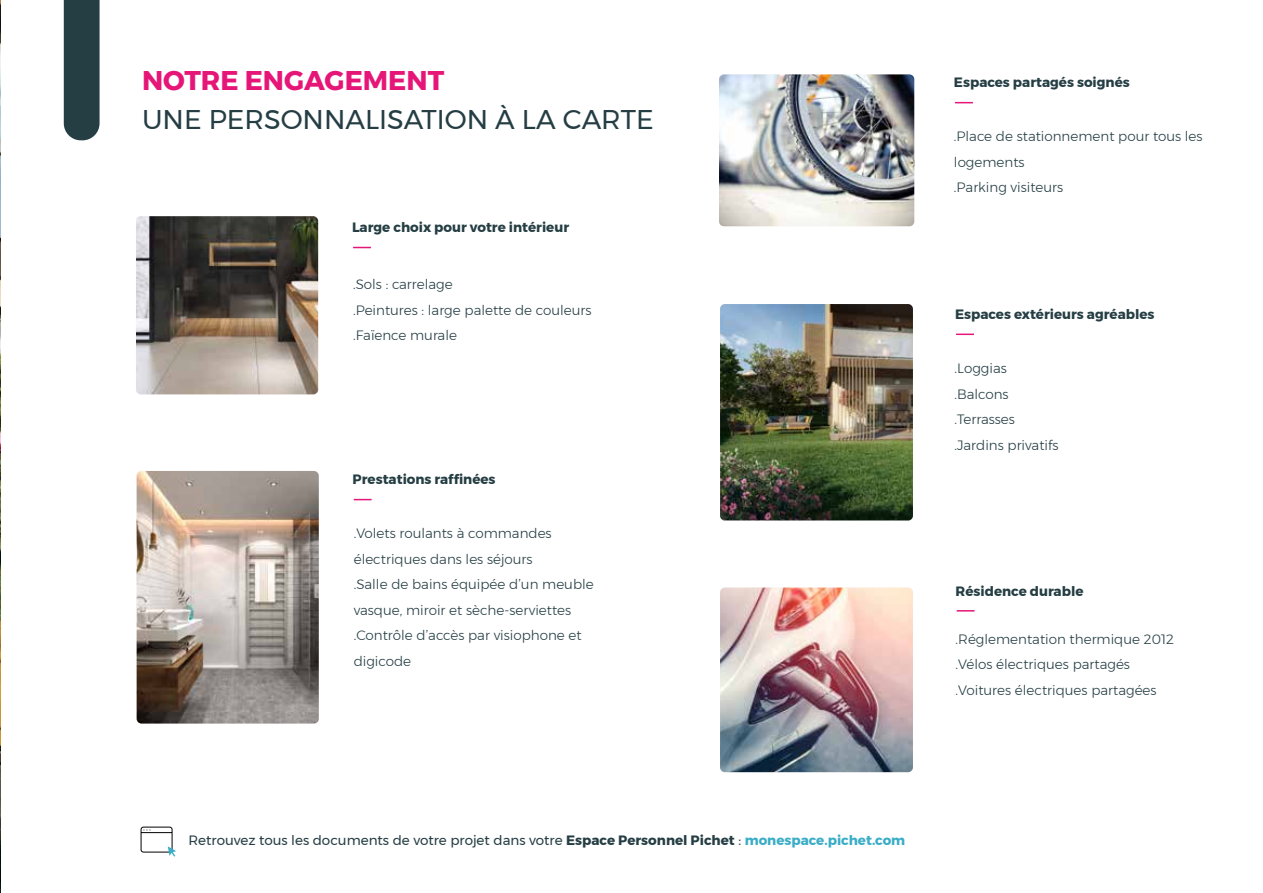
<style>
.page{position:relative;width:1263px;height:893px;background:#fff}
.page>*{position:absolute;margin:0;border:0;box-sizing:border-box;transform-origin:0 0}
.t1{font:27px "Montserrat";color:#253e44}
.t2{font:700 27px "Montserrat";color:#e61678}
.t3{font:300 13.5px/25.5px "Montserrat";color:#253e44}
.t4{font:700 13.5px "Montserrat";color:#253e44}
.t5{font:13.5px "Montserrat";color:#253e44}
.s1{font-weight:700}
.s2{font-weight:700;color:#3aadc7}
</style>
<div class="page">
<img style="left:0;top:0;width:1px;height:893px">
<div style="left:64px;top:0;width:36px;height:140px;background:#253e44"></div>
<img style="left:720px;top:304px;width:193px;height:216px">
<svg style="left:956px;top:334px;width:18px;height:1px"></svg>
<svg style="left:140px;top:826px;width:36px;height:31px"></svg>
<svg style="left:353px;top:247px;width:18px;height:1px"></svg>
<img style="left:136px;top:216px;width:182px;height:178px">
<svg style="left:955px;top:102px;width:18px;height:1px"></svg>
<img style="left:719px;top:74px;width:195px;height:152px">
<svg style="left:354px;top:499px;width:18px;height:1px"></svg>
<img style="left:137px;top:471px;width:182px;height:253px">
<svg style="left:957px;top:610px;width:17px;height:2px"></svg>
<img style="left:720px;top:588px;width:193px;height:184px">
<h1 class="t2" style="left:142px;top:58px;width:304px">NOTRE ENGAGEMENT</h1>
<h1 class="t1" style="left:142px;top:98px;width:513px">UNE PERSONNALISATION À LA CARTE</h1>
<p class="t4" style="left:352px;top:217px;width:219px">Large choix pour votre intérieur</p>
<p class="t3" style="left:353px;top:272px;width:240px">.Sols : carrelage<br>.Peintures : large palette de couleurs .Faïence murale</p>
<p class="t4" style="left:353px;top:469px;width:144px">Prestations raffinées</p>
<p class="t3" style="left:354px;top:520px;width:242px">.Volets roulants à commandes électriques dans les séjours<br>.Salle de bains équipée d’un meuble vasque, miroir et sèche-serviettes .Contrôle d’accès par visiophone et digicode</p>
<p class="t4" style="left:954px;top:72px;width:177px">Espaces partagés soignés</p>
<p class="t3" style="left:954px;top:124px;width:250px">.Place de stationnement pour tous les logements<br>.Parking visiteurs</p>
<p class="t4" style="left:955px;top:303px;width:201px">Espaces extérieurs agréables</p>
<p class="t3" style="left:954px;top:356px;width:106px">.Loggias .Balcons .Terrasses .Jardins privatifs</p>
<p class="t4" style="left:956px;top:580px;width:129px">Résidence durable</p>
<p class="t3" style="left:956px;top:626px;width:220px">.Réglementation thermique 2012 .Vélos électriques partagés .Voitures électriques partagées</p>
<p class="t5" style="left:188px;top:830px;width:718px">Retrouvez tous les documents de votre projet dans votre <span class="s1">Espace Personnel Pichet</span> : <span class="s2">monespace.pichet.com</span></p>
</div>
